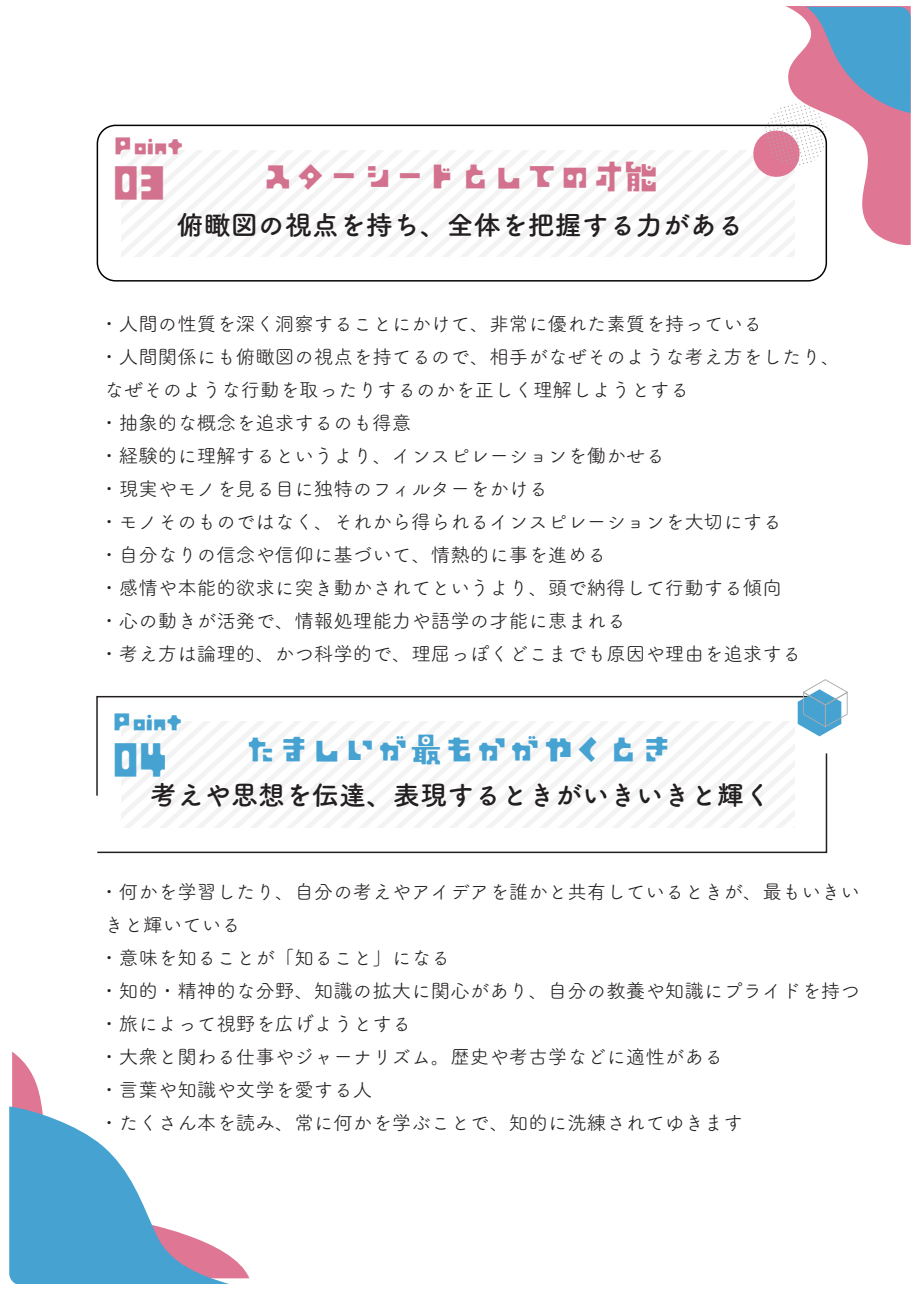
<style>
.page{position:relative;width:920px;height:1290px;background:#fff}
.page>*{position:absolute;margin:0;border:0;box-sizing:border-box;transform-origin:0 0}
.t1{font:47.7px "AB kikori";color:#d2728e}
.t2{font:47.7px "AB kikori";color:#45a2d1}
.t3{font:33px "AB kikori";color:#45a2d1}
.t4{font:33px "AB kikori";color:#d2728e}
.t5{font:27px "Tsuku A Rd Gothic Std B";color:#231f20}
.t6{font:24.15px "AB kikori";color:#d2728e}
.t7{font:24.15px "AB kikori";color:#45a2d1}
.t8{font:19.5px/33px "Tsuku A Rd Gothic Std R";color:#231f20}
</style>
<div class="page">
<svg style="left:96px;top:695px;width:724px;height:57px"></svg>
<svg style="left:96px;top:752px;width:732px;height:102px"></svg>
<svg style="left:798px;top:679px;width:50px;height:57px"></svg>
<div style="left:97px;top:125px;width:730px;height:157px;border:2px solid #030303;border-radius:18px"></div>
<svg style="left:751px;top:6px;width:160px;height:239px"></svg>
<svg style="left:12px;top:1051px;width:237px;height:227px"></svg>
<svg style="left:9px;top:1106px;width:220px;height:178px"></svg>
<p class="t6" style="left:114px;top:133px;width:70px">Point</p>
<h1 class="t1" style="left:113px;top:158px;width:54px">03</h1>
<h2 class="t4" style="left:261px;top:159px;width:397px">スターシードとしての才能</h2>
<h3 class="t5" style="left:177px;top:204px;width:568px">俯瞰図の視点を持ち、全体を把握する力がある</h3>
<p class="t8" style="left:99px;top:306px;width:742px">・人間の性質を深く洞察することにかけて、非常に優れた素質を持っている<br>・人間関係にも俯瞰図の視点を持てるので、相手がなぜそのような考え方をしたり、なぜそのような行動を取ったりするのかを正しく理解しようとする<br>・抽象的な概念を追求するのも得意<br>・経験的に理解するというより、インスピレーションを働かせる<br>・現実やモノを見る目に独特のフィルターをかける<br>・モノそのものではなく、それから得られるインスピレーションを大切にする<br>・自分なりの信念や信仰に基づいて、情熱的に事を進める<br>・感情や本能的欲求に突き動かされてというより、頭で納得して行動する傾向<br>・心の動きが活発で、情報処理能力や語学の才能に恵まれる<br>・考え方は論理的、かつ科学的で、理屈っぽくどこまでも原因や理由を追求する</p>
<p class="t7" style="left:113px;top:709px;width:70px">Point</p>
<h1 class="t2" style="left:113px;top:734px;width:56px">04</h1>
<h2 class="t3" style="left:244px;top:733px;width:430px">たましいが最もかがやくとき</h2>
<h3 class="t5" style="left:150px;top:774px;width:623px">考えや思想を伝達、表現するときがいきいきと輝く</h3>
<p class="t8" style="left:99px;top:874px;width:762px">・何かを学習したり、自分の考えやアイデアを誰かと共有しているときが、最もいきいきと輝いている<br>・意味を知ることが「知ること」になる<br>・知的・精神的な分野、知識の拡大に関心があり、自分の教養や知識にプライドを持つ・旅によって視野を広げようとする<br>・大衆と関わる仕事やジャーナリズム。歴史や考古学などに適性がある<br>・言葉や知識や文学を愛する人<br>・たくさん本を読み、常に何かを学ぶことで、知的に洗練されてゆきます</p>
</div>
